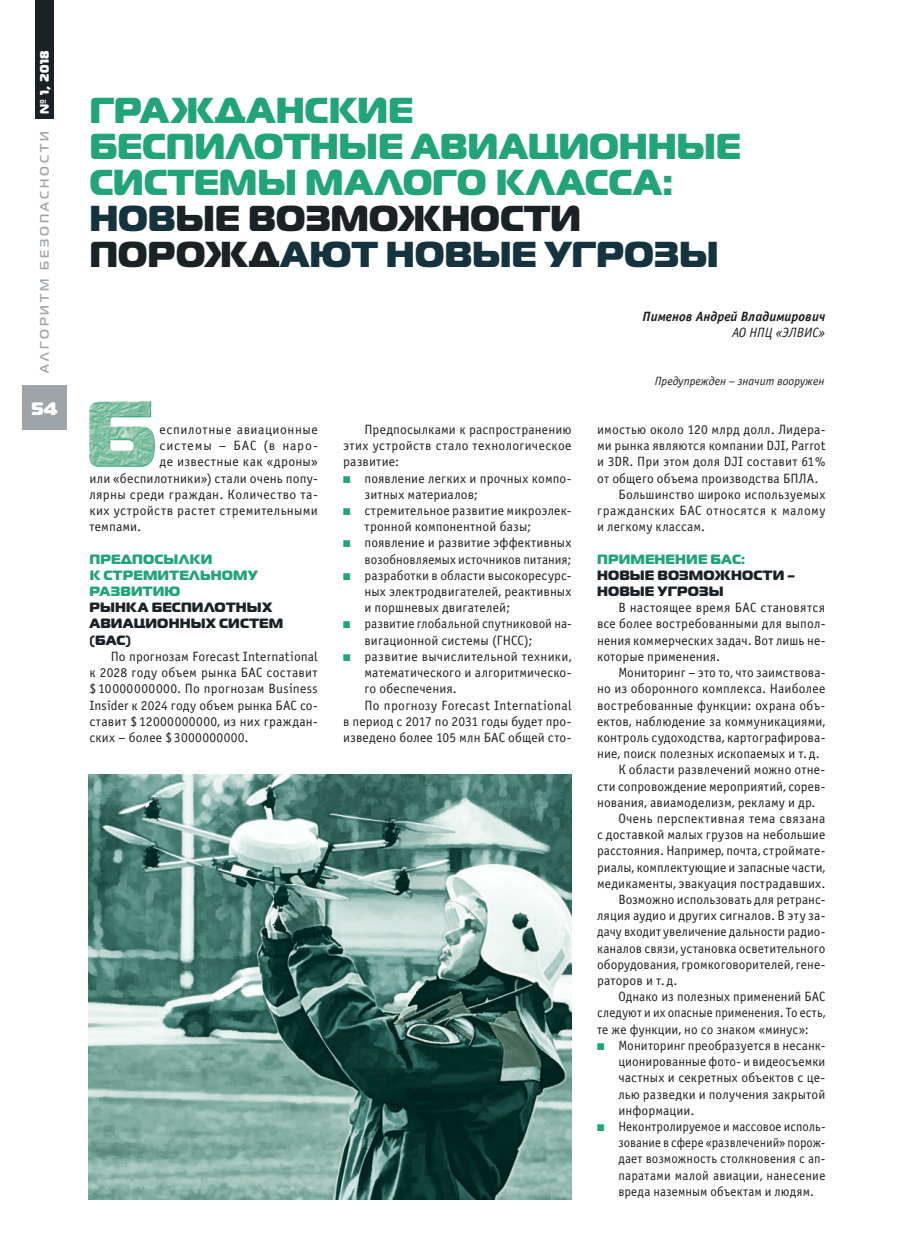
<style>
.page{position:relative;width:902px;height:1255px;background:#fff}
.page>*{position:absolute;margin:0;border:0;box-sizing:border-box;transform-origin:0 0}
.t1{font:36px/36px "Magistral Black C";letter-spacing:-.005em;color:#21a577}
.t2{font:18px "Magistral Black C";color:#fff}
.t3{font:13.5px/16.2px "Officina Sans C";letter-spacing:.01em;color:#231f20;text-align:justify}
.t4{font:13.5px/16.2px "Officina Sans C";letter-spacing:.01em;color:#231f20;text-align:justify;scale:.95 1}
.t5{font:13.5px "Officina Sans C";letter-spacing:.03em;color:#231f20}
.t6{font:13.5px/16.2px "Magistral Black C";letter-spacing:.01em;color:#1b2226}
.t7{font:13.5px/16.2px "Magistral Black C";letter-spacing:.01em;color:#21a577}
.t8{font:13.5px "Officina Sans C";letter-spacing:.035em;color:#231f20}
.t9{font:italic 700 13.5px "Officina Sans C";color:#231f20}
.t10{font:13.5px "Officina Sans C";letter-spacing:.04em;color:#231f20}
.t11{font:13.5px "Officina Sans C";letter-spacing:.06em;color:#231f20}
.t12{font:italic 13.5px "Officina Sans C";color:#231f20}
.t13{font:700 12.3px "Magistral C";letter-spacing:.24em;color:#9da5ab}
.t14{font:12.3px "Magistral Black C";color:#fff}
.t15{font:italic 12px "Officina Sans C";color:#231f20}
.s1{color:#15333f}
.s2{color:#1b2226}
.s3{color:#21a577}
</style>
<div class="page">
<div style="left:22px;top:385px;width:45px;height:45px;background:#9da5ab"></div>
<div style="left:36px;top:0;width:18px;height:119px;background:#1b2226"></div>
<img style="left:89px;top:774px;width:482px;height:425px">
<img style="left:89px;top:400px;width:66px;height:67px">
<p class="t14" style="left:37px;top:114px;width:65px;rotate:-90deg">№ 1, 2018</p>
<p class="t13" style="left:37px;top:373px;width:243px;rotate:-90deg">АЛГОРИТМ БЕЗОПАСНОСТИ</p>
<h2 class="t2" style="left:32px;top:397px;width:28px">54</h2>
<h1 class="t1" style="left:89px;top:90px;width:653px">ГРАЖДАНСКИЕ<br>БЕСПИЛОТНЫЕ АВИАЦИОННЫЕ<br>СИСТЕМЫ МАЛОГО КЛАССА:<br><span class="s1">НОВ</span><span class="s2">ЫЕ ВОЗМОЖНОСТИ<br>ПОРОЖД</span><span class="s1">АЮТ НОВЫЕ УГРОЗЫ</span></h1>
<p class="t10" style="left:159px;top:422px;width:160px">еспилотные авиационные</p>
<p class="t11" style="left:159px;top:438px;width:160px">системы – БАС (в наро-</p>
<p class="t3" style="left:159px;top:454px;width:160px">де известные как «дроны»</p>
<p class="t3" style="left:89px;top:470px;width:230px">или «беспилотники») стали очень попу-</p>
<p class="t5" style="left:89px;top:487px;width:230px">лярны среди граждан. Количество та-</p>
<p class="t5" style="left:89px;top:503px;width:230px">ких устройств растет стремительными</p>
<p class="t3" style="left:89px;top:519px;width:53px">темпами.</p>
<p class="t7" style="left:89px;top:550px;width:170px">ПРЕДПОСЫЛКИ<br>К СТРЕМИТЕЛЬНОМУ<br>РАЗВИТИЮ</p>
<p class="t6" style="left:89px;top:598px;width:195px">РЫНКА БЕСПИЛОТНЫХ<br>АВИАЦИОННЫХ СИСТЕМ (БАС)</p>
<p class="t3" style="left:89px;top:648px;width:230px;text-indent:21px">По прогнозам Forecast International к 2028 году объем рынка БАС составит $ 10000000000. По прогнозам Business Insider к 2024 году объем рынка БАС со&shy;ставит $ 12000000000, из них граждан&shy;ских – более $ 3 000000000.</p>
<p class="t3" style="left:343px;top:421px;width:230px;text-indent:21px">Предпосылками к распространению этих устройств стало технологическое развитие:</p>
<p class="t3" style="left:364px;top:470px;width:208px;text-indent:-21px"><span class="s3">■</span> появление легких и прочных компо&shy;зитных материалов;</p>
<p class="t3" style="left:364px;top:502px;width:208px;text-indent:-21px"><span class="s3">■</span> стремительное развитие микроэлек&shy;тронной компонентной базы;</p>
<p class="t3" style="left:343px;top:535px;width:230px;text-align:right"><span class="s3">■</span> появление и развитие эффективных возобновляемых источников питания;</p>
<p class="t3" style="left:364px;top:567px;width:209px;text-indent:-21px"><span class="s3">■</span> разработки в области высокоресурс&shy;ных электродвигателей, реактивных и поршневых двигателей;</p>
<p class="t3" style="left:364px;top:616px;width:209px;text-indent:-21px"><span class="s3">■</span> развитие глобальной спутниковой на&shy;вигационной системы (ГНСС);</p>
<p class="t3" style="left:343px;top:648px;width:230px"><span class="s3">■</span> развитие вычислительной техники,</p>
<p class="t3" style="left:364px;top:664px;width:208px">математического и алгоритмическо-</p>
<p class="t3" style="left:364px;top:681px;width:94px">го обеспечения.</p>
<p class="t5" style="left:364px;top:697px;width:208px">По прогнозу Forecast International</p>
<p class="t3" style="left:343px;top:713px;width:230px">в период с 2017 по 2031 годы будет про-</p>
<p class="t3" style="left:343px;top:729px;width:230px">изведено более 105 млн БАС общей сто-</p>
<p class="t9" style="left:642px;top:308px;width:184px">Пименов Андрей Владимирович</p>
<p class="t12" style="left:732px;top:325px;width:95px">АО НПЦ «ЭЛВИС»</p>
<p class="t15" style="left:654px;top:375px;width:171px">Предупрежден – значит вооружен</p>
<p class="t3" style="left:597px;top:421px;width:230px">имостью около 120 млрд долл. Лидера-</p>
<p class="t3" style="left:597px;top:438px;width:230px">ми рынка являются компании DJI, Parrot</p>
<p class="t3" style="left:597px;top:454px;width:230px">и 3DR. При этом доля DJI составит 61 %</p>
<p class="t3" style="left:597px;top:470px;width:223px">от общего объема производства БПЛА.</p>
<p class="t3" style="left:618px;top:486px;width:208px">Большинство широко используемых</p>
<p class="t8" style="left:597px;top:503px;width:230px">гражданских БАС относятся к малому</p>
<p class="t3" style="left:597px;top:519px;width:110px">и легкому классам.</p>
<p class="t7" style="left:597px;top:550px;width:149px">ПРИМЕНЕНИЕ БАС:</p>
<p class="t6" style="left:597px;top:566px;width:199px">НОВЫЕ ВОЗМОЖНОСТИ –<br>НОВЫЕ УГРОЗЫ</p>
<p class="t3" style="left:597px;top:600px;width:230px;text-indent:21px">В настоящее время БАС становятся все более востребованными для выпол&shy;нения коммерческих задач. Вот лишь не&shy;которые применения.</p>
<p class="t3" style="left:618px;top:664px;width:208px">Мониторинг – это то, что заимствова-</p>
<p class="t3" style="left:597px;top:681px;width:230px">но из оборонного комплекса. Наиболее</p>
<p class="t3" style="left:597px;top:697px;width:230px">востребованные функции: охрана объ-</p>
<p class="t3" style="left:597px;top:713px;width:230px">ектов, наблюдение за коммуникациями,</p>
<p class="t3" style="left:597px;top:729px;width:230px">контроль судоходства, картографирова-</p>
<p class="t3" style="left:597px;top:745px;width:224px">ние, поиск полезных ископаемых и т. д.</p>
<p class="t3" style="left:618px;top:762px;width:208px">К области развлечений можно отне-</p>
<p class="t3" style="left:597px;top:778px;width:230px">сти сопровождение мероприятий, сорев-</p>
<p class="t3" style="left:597px;top:794px;width:220px">нования, авиамоделизм, рекламу и др.</p>
<p class="t3" style="left:618px;top:810px;width:208px">Очень перспективная тема связана</p>
<p class="t3" style="left:597px;top:826px;width:230px">с доставкой малых грузов на небольшие</p>
<p class="t3" style="left:597px;top:843px;width:230px">расстояния. Например, почта, строймате-</p>
<p class="t3" style="left:597px;top:859px;width:230px">риалы, комплектующие и запасные части,</p>
<p class="t3" style="left:597px;top:875px;width:230px">медикаменты, эвакуация пострадавших.</p>
<p class="t3" style="left:618px;top:891px;width:208px">Возможно использовать для ретранс-</p>
<p class="t3" style="left:597px;top:907px;width:230px">ляция аудио и других сигналов. В эту за-</p>
<p class="t3" style="left:597px;top:924px;width:230px">дачу входит увеличение дальности радио-</p>
<p class="t3" style="left:597px;top:940px;width:230px">каналов связи, установка осветительного</p>
<p class="t3" style="left:597px;top:956px;width:230px">оборудования, громкоговорителей, гене-</p>
<p class="t3" style="left:597px;top:972px;width:82px">раторов и т.д.</p>
<p class="t3" style="left:618px;top:988px;width:208px">Однако из полезных применений БАС</p>
<p class="t4" style="left:597px;top:1005px;width:242px">следуют и их опасные применения. То есть,</p>
<p class="t3" style="left:597px;top:1021px;width:213px">те же функции, но со знаком «минус»:</p>
<p class="t3" style="left:618px;top:1037px;width:209px;text-indent:-21px"><span class="s3">■</span> Мониторинг преобразуется в несанк&shy;ционированные фото- и видеосъемки частных и секретных объектов с це&shy;лью разведки и получения закрытой информации.</p>
<p class="t4" style="left:618px;top:1118px;width:220px;text-indent:-21px"><span class="s3">■</span> Неконтролируемое и массовое исполь&shy;зование в сфере «развлечений» порож&shy;дает возможность столкновения с ап&shy;паратами малой авиации, нанесение вреда наземным объектам и людям.</p>
</div>
